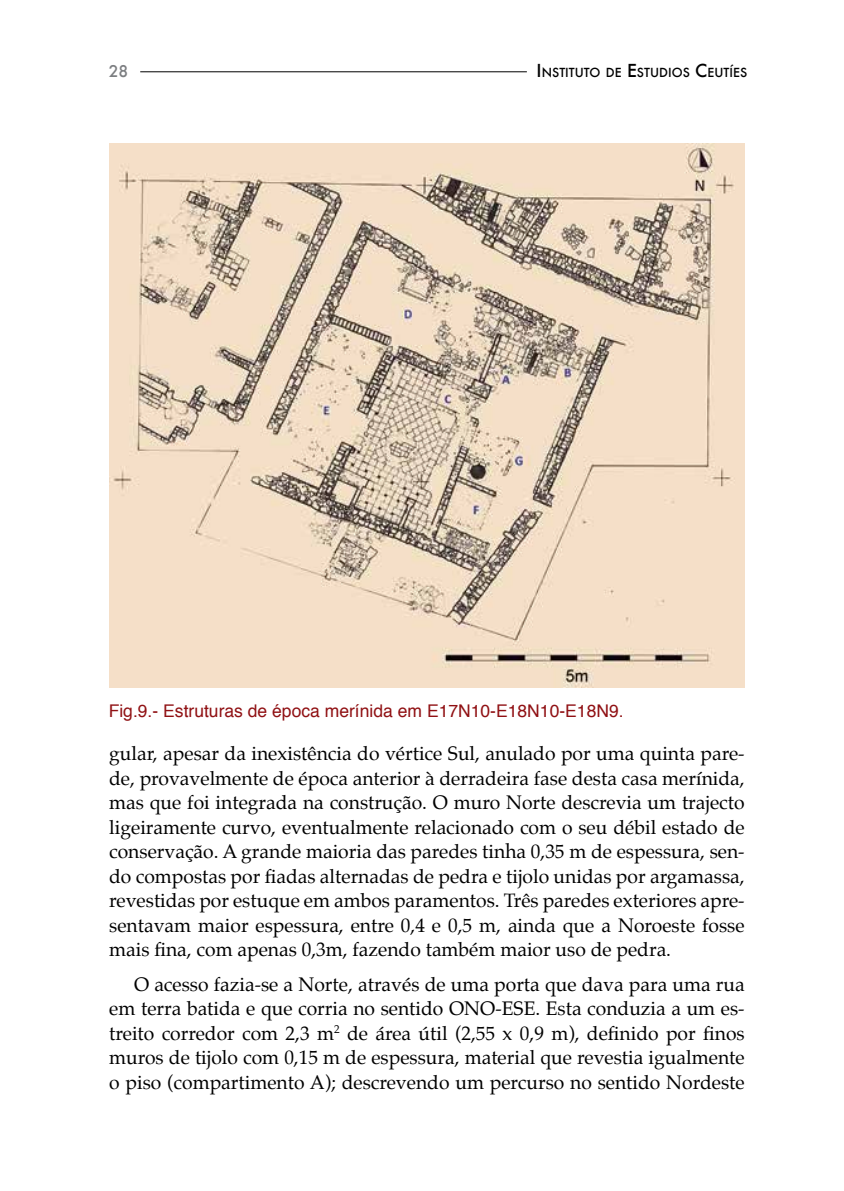
<style>
.page{position:relative;width:844px;height:1191px;background:#fff}
.page>*{position:absolute;margin:0;border:0;box-sizing:border-box;transform-origin:0 0}
.t1{font:19.25px/24.5px "Palatino";color:#000;text-align:justify}
.t2{font:17.5px "Helvetica";color:#901114}
.t3{font:500 15.75px "Futura";color:#7c7e81}
.t4{font:500 12.25px "Futura";color:#000}
.s1{font-size:17.5px}
</style>
<div class="page">
<hr style="left:140px;top:71px;width:386px;height:1px;background:#000">
<img style="left:109px;top:144px;width:635px;height:543px">
<p class="t3" style="left:109px;top:60px;width:21px">28</p>
<p class="t4" style="left:536px;top:64px;width:212px"><span class="s1">I</span>NSTITUTO DE <span class="s1">E</span>STUDI OS <span class="s1">C</span>EUTÍES</p>
<p class="t2" style="left:109px;top:697px;width:516px">Fig.9.- Estruturas de época merínida em E17N10-E18N10-E18N9.</p>
<p class="t1" style="left:109px;top:741px;width:636px">gular, apesar da inexistência do vértice Sul, anulado por uma quinta pare&shy;de, provavelmente de época anterior à derradeira fase desta casa merínida, mas que foi integrada na construção. O muro Norte descrevia um trajecto ligeiramente curvo, eventualmente relacionado com o seu débil estado de conservação. A grande maioria das paredes tinha 0,35 m de espessura, sen&shy;do compostas por fiadas alternadas de pedra e tijolo unidas por argamassa, revestidas por estuque em ambos paramentos. Três paredes exteriores apre&shy;sentavam maior espessura, entre 0,4 e 0,5 m, ainda que a Noroeste fosse mais fina, com apenas 0,3m, fazendo também maior uso de pedra.</p>
<p class="t1" style="left:109px;top:971px;width:636px;text-indent:25px">O acesso fazia-se a Norte, através de uma porta que dava para uma rua em terra batida e que corria no sentido ONO</p>
<p class="t1" style="left:109px;top:996px;width:636px;text-indent:386px">-ESE . Esta conduzia a um es&shy;treito corredor com 2,3 m<sup>2</sup> de área útil (2,55 x 0,9 m), definido por finos muros de tijolo com 0,15 m de espessura, material que revestia igualmente o piso (compartimento A); descrevendo um percurso no sentido Nordeste</p>
</div>
